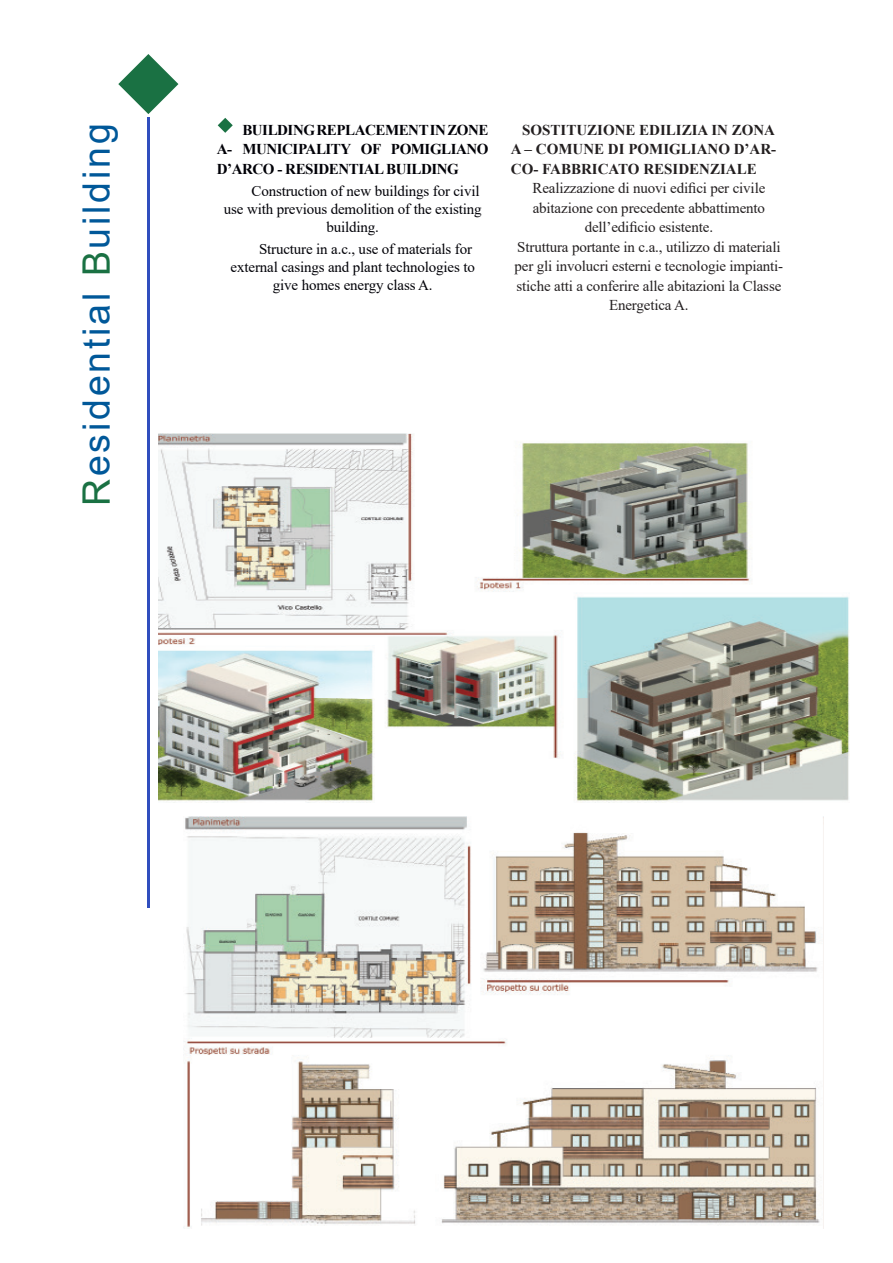
<style>
.page{position:relative;width:893px;height:1263px;background:#fff}
.page>*{position:absolute;margin:0;border:0;box-sizing:border-box;transform-origin:0 0}
.t1{font:37.8px "Arial";letter-spacing:.075em;color:#005899}
.t2{font:15px/19.5px "Times New Roman";letter-spacing:-.01em;color:#231f20;text-align:center}
.t3{font:15px "Times New Roman";letter-spacing:-.01em;color:#000007}
.t4{font:700 15px/19.5px "Times New Roman";letter-spacing:-.03em;color:#000007;text-align:justify}
.t5{font:700 15px/19.5px "Times New Roman";color:#231f20;text-align:justify}
.s1{color:#1a7143}
</style>
<div class="page">
<svg style="left:118px;top:54px;width:60px;height:60px"></svg>
<hr style="left:148px;top:117px;width:2px;height:791px;background:#304ebe">
<img style="left:159px;top:433px;width:691px;height:369px">
<img style="left:184px;top:816px;width:636px;height:412px">
<svg style="left:218px;top:118px;width:15px;height:15px"></svg>
<p class="t1" style="left:70px;top:506px;width:384px;rotate:-90deg"><span class="s1">R</span>esidential <span class="s1">B</span>uilding</p>
<p class="t4" style="left:217px;top:120px;width:273px;text-indent:26px">BUILDING REPLACEMENT IN ZONE A- MUNICIPALITY OF POMIGLIANO D’ARCO - RESIDENTIAL BUILDING</p>
<p class="t3" style="left:251px;top:181px;width:230px">Construction of new buildings for civil</p>
<p class="t3" style="left:224px;top:199px;width:259px">use with previous demolition of the existing</p>
<p class="t3" style="left:326px;top:217px;width:54px">building.</p>
<p class="t3" style="left:259px;top:239px;width:214px">Structure in a.c., use of materials for</p>
<p class="t3" style="left:231px;top:257px;width:246px">external casings and plant technologies to</p>
<p class="t3" style="left:273px;top:275px;width:161px">give homes energy class A.</p>
<p class="t5" style="left:511px;top:120px;width:267px;text-indent:11px">SOSTITUZIONE EDILIZIA IN ZONA A – COMUNE DI POMIGLIANO D’AR-CO- FABBRICATO RESIDENZIALE</p>
<p class="t2" style="left:532px;top:178px;width:234px">Realizzazione di nuovi edifici per civile abitazione con precedente abbattimento dell’edificio esistente.</p>
<p class="t2" style="left:514px;top:237px;width:270px">Struttura portante in c.a., utilizzo di materiali per gli involucri esterni e tecnologie impianti&shy;stiche atti a conferire alle abitazioni la Classe Energetica A.</p>
</div>
